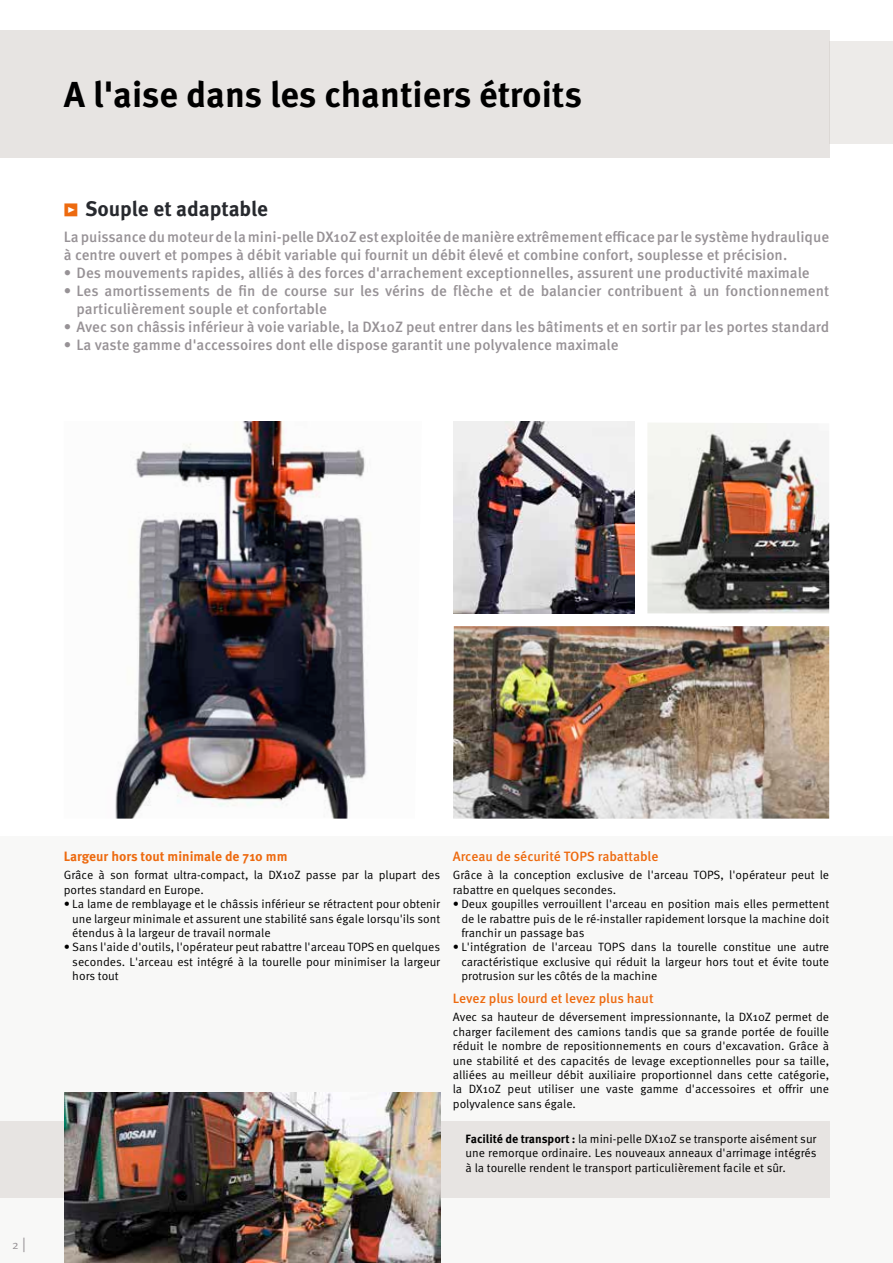
<style>
.page{position:relative;width:893px;height:1263px;background:#fff}
.page>*{position:absolute;margin:0;border:0;box-sizing:border-box;transform-origin:0 0}
.t1{font:700 36px "Meta Pro";color:#000}
.t2{font:700 21px "Meta Pro";color:#27292e}
.t3{font:500 15px/18px "Meta Pro";color:#979296}
.t4{font:500 13.5px "Meta Pro";letter-spacing:-.005em;color:#ed6a0f}
.t5{font:700 13.5px "Meta Pro";color:#ed6a0f}
.t6{font:12px/14.4px "Meta Pro Norm";color:#000;text-align:justify}
.t7{font:12px "Meta Pro Norm";color:#979296}
.s1{font-size:17.25px;color:#ed6a0f}
.s2{font-size:15px}
.s3{font-family:"Meta Pro";font-weight:700}
</style>
<div class="page">
<div style="left:0;top:30px;width:829px;height:127px;background:#e7e4e2"></div>
<img style="left:115px;top:421px;width:252px;height:398px">
<img style="left:453px;top:626px;width:376px;height:193px">
<img style="left:647px;top:423px;width:182px;height:190px">
<img style="left:454px;top:421px;width:181px;height:192px">
<div style="left:0;top:836px;width:893px;height:427px;background:#f8f8f7"></div>
<div style="left:829px;top:41px;width:64px;height:102px;background:#edebe9"></div>
<div style="left:0;top:1121px;width:829px;height:76px;background:#e7e4e2"></div>
<img style="left:65px;top:1093px;width:375px;height:170px">
<h1 class="t1" style="left:64px;top:66px;width:520px">A l'aise dans les chantiers étroits</h1>
<h2 class="t2" style="left:64px;top:192px;width:206px"><span class="s1">ѓ</span> Souple et adaptable</h2>
<p class="t3" style="left:64px;top:227px;width:767px">La puissance du moteur de la mini-pelle DX10Z est exploitée de manière extrêmement efficace par le système hydraulique à centre ouvert et pompes à débit variable qui fournit un débit élevé et combine confort, souplesse et précision.</p>
<p class="t3" style="left:64px;top:263px;width:747px">• Des mouvements rapides, alliés à des forces d'arrachement exceptionnelles, assurent une productivité maximale</p>
<p class="t3" style="left:77px;top:281px;width:754px;text-indent:-13px">• Les amortissements de fin de course sur les vérins de flèche et de balancier contribuent à un fonctionnement particulièrement souple et confortable</p>
<p class="t3" style="left:64px;top:317px;width:767px">• Avec son châssis inférieur à voie variable, la DX10Z peut entrer dans les bâtiments et en sortir par les portes standard</p>
<p class="t3" style="left:64px;top:335px;width:556px">• La vaste gamme d'accessoires dont elle dispose garantit une polyvalence maximale</p>
<p class="t7" style="left:12px;top:1235px;width:15px">2 <span class="s2">|</span></p>
<p class="t5" style="left:64px;top:845px;width:225px">Largeur hors tout minimale de 710 mm</p>
<p class="t6" style="left:64px;top:867px;width:378px">Grâce à son format ultra-compact, la DX10Z passe par la plupart des portes standard en Europe.</p>
<p class="t6" style="left:72px;top:896px;width:369px;text-indent:-9px">• La lame de remblayage et le châssis inférieur se rétractent pour obtenir une largeur minimale et assurent une stabilité sans égale lorsqu'ils sont étendus à la largeur de travail normale</p>
<p class="t6" style="left:72px;top:939px;width:369px;text-indent:-9px">• Sans l'aide d'outils, l'opérateur peut rabattre l'arceau TOPS en quelques secondes. L'arceau est intégré à la tourelle pour minimiser la largeur hors tout</p>
<p class="t4" style="left:453px;top:845px;width:207px">Arceau de sécurité TOPS rabattable</p>
<p class="t6" style="left:453px;top:867px;width:378px">Grâce à la conception exclusive de l'arceau TOPS, l'opérateur peut le rabattre en quelques secondes.</p>
<p class="t6" style="left:461px;top:896px;width:369px;text-indent:-9px">• Deux goupilles verrouillent l'arceau en position mais elles permettent de le rabattre puis de le ré-installer rapidement lorsque la machine doit franchir un passage bas</p>
<p class="t6" style="left:461px;top:939px;width:369px;text-indent:-9px">• L'intégration de l'arceau TOPS dans la tourelle constitue une autre caractéristique exclusive qui réduit la largeur hors tout et évite toute protrusion sur les côtés de la machine</p>
<p class="t4" style="left:453px;top:987px;width:202px">Levez plus lourd et levez plus haut</p>
<p class="t6" style="left:453px;top:1009px;width:378px">Avec sa hauteur de déversement impressionnante, la DX10Z permet de charger facilement des camions tandis que sa grande portée de fouille réduit le nombre de repositionnements en cours d'excavation. Grâce à une stabilité et des capacités de levage exceptionnelles pour sa taille, alliées au meilleur débit auxiliaire proportionnel dans cette catégorie, la DX10Z peut utiliser une vaste gamme d'accessoires et offrir une polyvalence sans égale.</p>
<p class="t6" style="left:466px;top:1131px;width:352px"><span class="s3">Facilité de transport :</span> la mini-pelle DX10Z se transporte aisément sur une remorque ordinaire. Les nouveaux anneaux d'arrimage intégrés à la tourelle rendent le transport particulièrement facile et sûr.</p>
</div>
